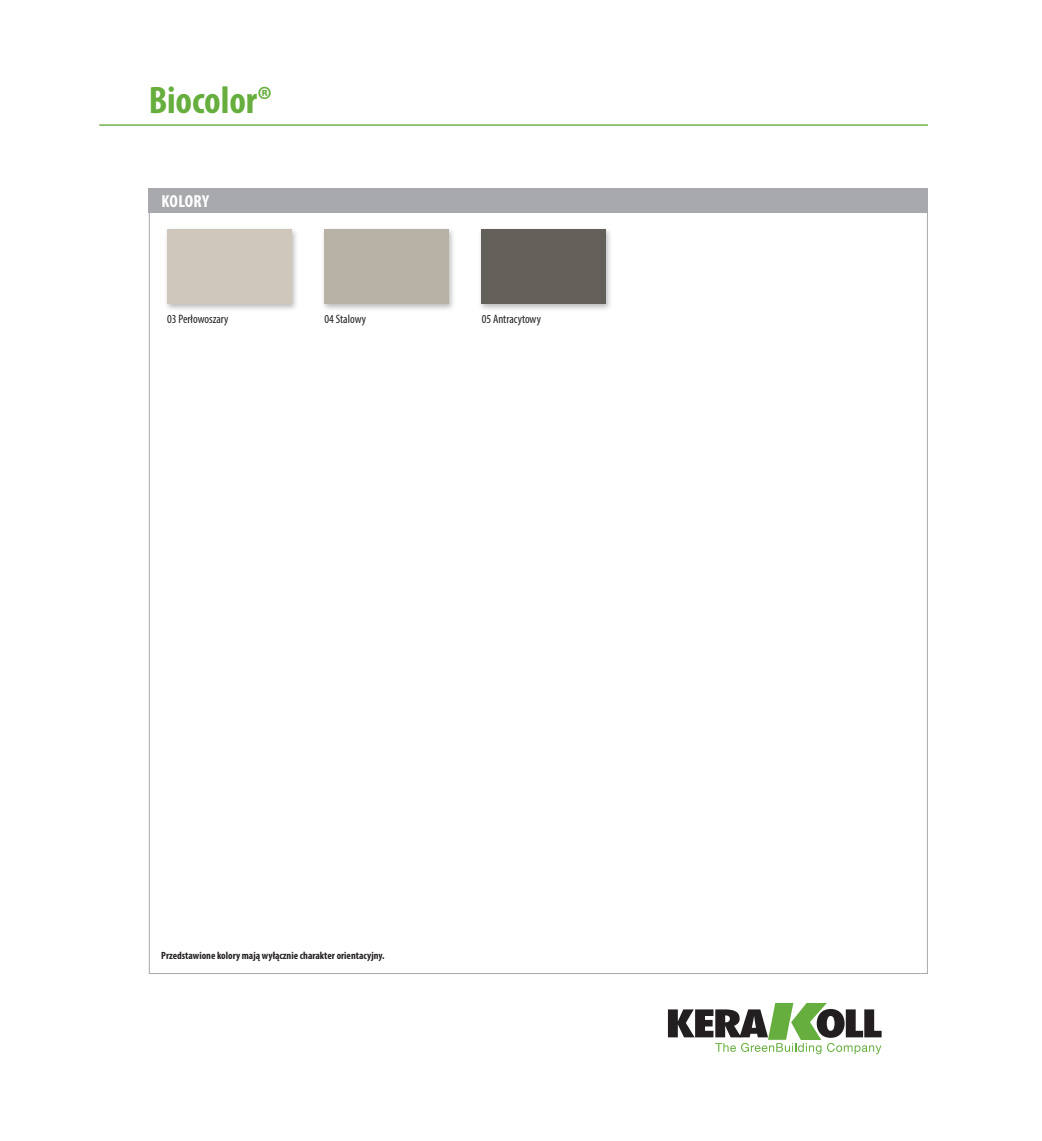
<style>
.page{position:relative;width:1042px;height:1141px;background:#fff}
.page>*{position:absolute;margin:0;border:0;box-sizing:border-box;transform-origin:0 0}
.notag_nome_prodotto{font:700 condensed 38.5px "Myriad Pro";letter-spacing:-.005em;color:#66ae3d}
._2011_eco_titolo_box{font:700 condensed 17.5px "Myriad Pro";letter-spacing:.02em;color:#fff}
.testo_box{font:condensed 12.25px "Myriad Pro";color:#231f20}
.testo_box-2{font:700 condensed 10.5px "Myriad Pro";color:#231f20}
</style>
<div class="page">
<hr style="left:99px;top:124px;width:829px;height:2px;background:#66ae3d">
<svg style="left:668px;top:1003px;width:213px;height:51px"></svg>
<div style="left:149px;top:189px;width:779px;height:24px;background:#a8a9ad"></div>
<div style="left:478px;top:227px;width:135px;height:85px;background:#231f20;opacity:.3"></div>
<div style="left:482px;top:229px;width:124px;height:74px;background:#636059"></div>
<div style="left:321px;top:227px;width:134px;height:85px;background:#231f20;opacity:.3"></div>
<div style="left:324px;top:229px;width:124px;height:74px;background:#b8b1a6"></div>
<div style="left:163px;top:227px;width:135px;height:85px;background:#231f20;opacity:.3"></div>
<div style="left:167px;top:229px;width:124px;height:74px;background:#cec7ba"></div>
<p class="notag_nome_prodotto" style="left:149px;top:76px;width:125px">Biocolor®</p>
<p class="_2011_eco_titolo_box" style="left:161px;top:191px;width:49px">KOLORY</p>
<p class="testo_box" style="left:167px;top:311px;width:63px">03 Perłowoszary</p>
<p class="testo_box" style="left:324px;top:311px;width:43px">04 Stalowy</p>
<p class="testo_box" style="left:482px;top:311px;width:61px">05 Antracytowy</p>
<p class="testo_box-2" style="left:161px;top:949px;width:225px">Przedstawione kolory mają wyłącznie charakter orientacyjny.</p>
</div>
